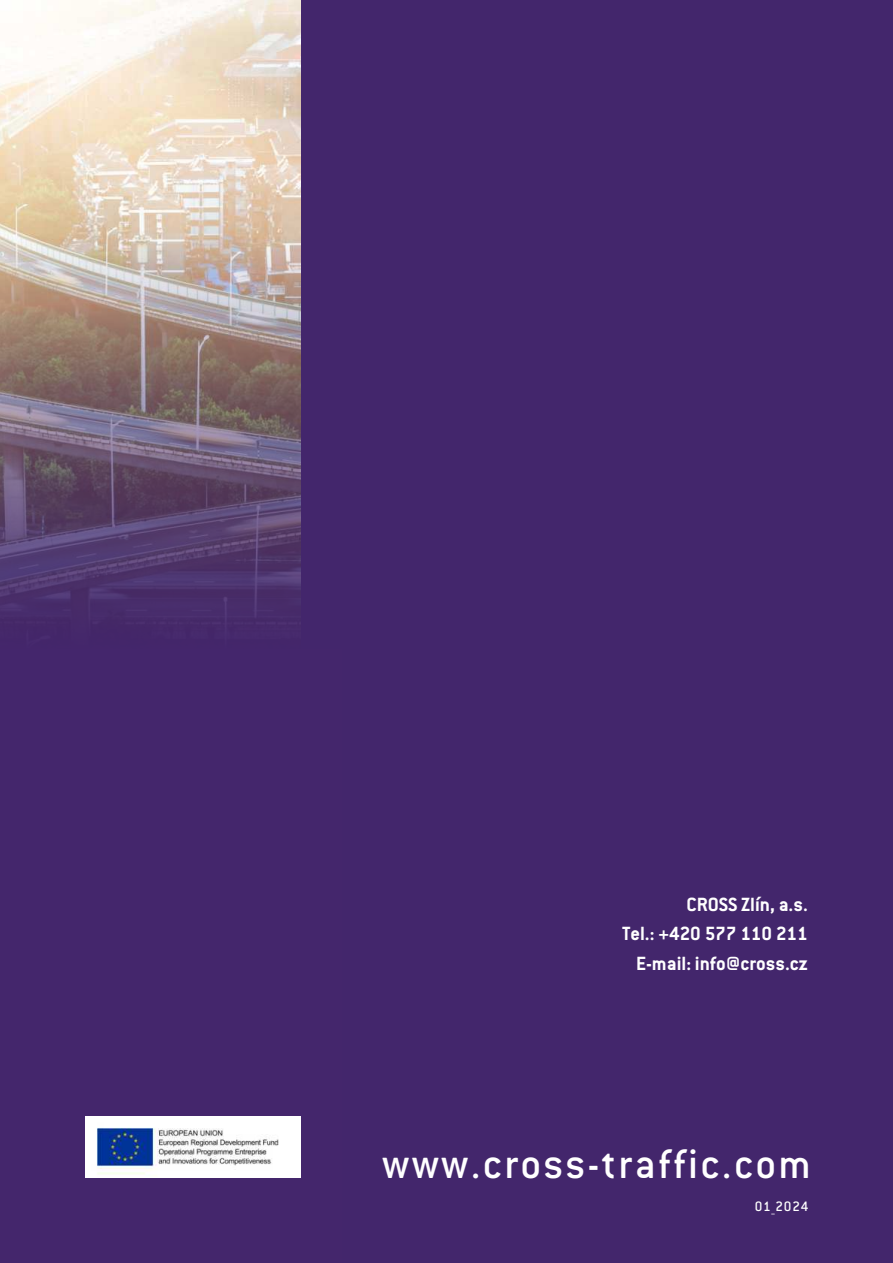
<style>
.page{position:relative;width:893px;height:1263px;background:#43266c}
.page>*{position:absolute;margin:0;border:0;box-sizing:border-box;transform-origin:0 0}
.t1{font:500 45px "ITC Conduit LTCE";letter-spacing:.05em;color:#fff}
.t2{font:700 21px/29.4px "ITC Conduit LTCE";color:#fff;text-align:right}
.t3{font:500 15px "ITC Conduit LTCE";letter-spacing:.05em;color:#fff}
</style>
<div class="page">
<img style="left:0;top:0;width:301px;height:235px">
<img style="left:0;top:235px;width:301px;height:943px">
<img style="left:85px;top:1116px;width:215px;height:62px">
<p class="t2" style="left:622px;top:890px;width:187px">CROSS Zlín, a.s.<br>Tel.: +420 577 110 211<br>E-mail: info@cross.cz</p>
<h1 class="t1" style="left:382px;top:1138px;width:430px">www.cross-traffic.com</h1>
<p class="t3" style="left:755px;top:1198px;width:55px">01_2024</p>
</div>
